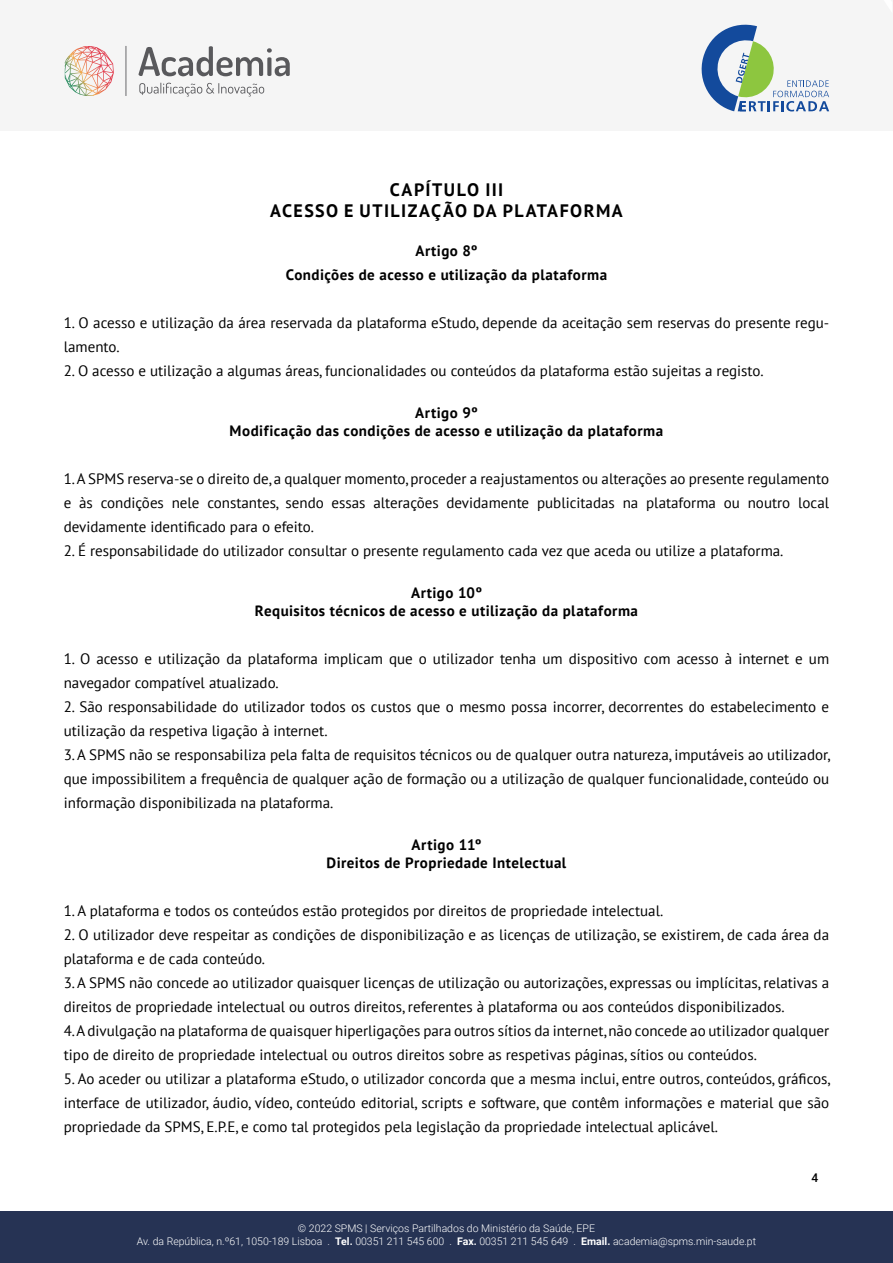
<style>
.page{position:relative;width:893px;height:1263px;background:#fff}
.page>*{position:absolute;margin:0;border:0;box-sizing:border-box;transform-origin:0 0}
.t1{font:700 18px/21px "PT Sans";letter-spacing:.075em;color:#000;text-align:center}
.t2{font:15px/24px "PT Sans";color:#000}
.t3{font:700 15px/18px "PT Sans";letter-spacing:.03em;color:#000;text-align:center}
.t4{font:500 12px "Roboto";color:#000}
.t5{font:300 10.5px/13.5px "Roboto";color:#fff;text-align:center}
.s1{font-weight:700}
</style>
<div class="page">
<div style="left:0;top:1212px;width:893px;height:51px;background:#263354"></div>
<div style="left:0;top:0;width:893px;height:131px;background:#f5f5f5"></div>
<hr style="left:125px;top:46px;width:1px;height:50px;background:#59595c">
<svg style="left:139px;top:83px;width:125px;height:13px"></svg>
<svg style="left:65px;top:46px;width:49px;height:50px"></svg>
<svg style="left:139px;top:46px;width:151px;height:30px"></svg>
<svg style="left:701px;top:24px;width:128px;height:87px"></svg>
<p class="t1" style="left:270px;top:179px;width:354px">CAPÍTULO III<br>ACESSO E UTILIZAÇÃO DA PLATAFORMA</p>
<p class="t3" style="left:286px;top:239px;width:323px;line-height:24px">Artigo 8º<br>Condições de acesso e utilização da plataforma</p>
<p class="t2" style="left:64px;top:311px;width:767px">1. O acesso e utilização da área reservada da plataforma eStudo, depende da aceitação sem reservas do presente regu&shy;lamento.</p>
<p class="t2" style="left:64px;top:359px;width:701px">2. O acesso e utilização a algumas áreas, funcionalidades ou conteúdos da plataforma estão sujeitas a registo.</p>
<p class="t3" style="left:230px;top:404px;width:435px">Artigo 9º<br>Modificação das condições de acesso e utilização da plataforma</p>
<p class="t2" style="left:64px;top:467px;width:767px;text-align:justify">1. A SPMS reserva-se o direito de, a qualquer momento, proceder a reajustamentos ou alterações ao presente regulamento e às condições nele constantes, sendo essas alterações devidamente publicitadas na plataforma ou noutro local devidamente identificado para o efeito.</p>
<p class="t2" style="left:64px;top:539px;width:721px">2. É responsabilidade do utilizador consultar o presente regulamento cada vez que aceda ou utilize a plataforma.</p>
<p class="t3" style="left:255px;top:584px;width:385px">Artigo 10º<br>Requisitos técnicos de acesso e utilização da plataforma</p>
<p class="t2" style="left:64px;top:647px;width:767px">1. O acesso e utilização da plataforma implicam que o utilizador tenha um dispositivo com acesso à internet e um navegador compatível atualizado.</p>
<p class="t2" style="left:64px;top:695px;width:767px">2. São responsabilidade do utilizador todos os custos que o mesmo possa incorrer, decorrentes do estabelecimento e utilização da respetiva ligação à internet.</p>
<p class="t2" style="left:64px;top:743px;width:768px;text-align:justify">3. A SPMS não se responsabiliza pela falta de requisitos técnicos ou de qualquer outra natureza, imputáveis ao utilizador, que impossibilitem a frequência de qualquer ação de formação ou a utilização de qualquer funcionalidade, conteúdo ou informação disponibilizada na plataforma.</p>
<p class="t3" style="left:327px;top:836px;width:241px">Artigo 11º<br>Direitos de Propriedade Intelectual</p>
<p class="t2" style="left:64px;top:899px;width:601px">1. A plataforma e todos os conteúdos estão protegidos por direitos de propriedade intelectual.</p>
<p class="t2" style="left:64px;top:923px;width:767px">2. O utilizador deve respeitar as condições de disponibilização e as licenças de utilização, se existirem, de cada área da plataforma e de cada conteúdo.</p>
<p class="t2" style="left:64px;top:971px;width:767px">3. A SPMS não concede ao utilizador quaisquer licenças de utilização ou autorizações, expressas ou implícitas, relativas a direitos de propriedade intelectual ou outros direitos, referentes à plataforma ou aos conteúdos disponibilizados.</p>
<p class="t2" style="left:64px;top:1019px;width:767px">4. A divulgação na plataforma de quaisquer hiperligações para outros sítios da internet, não concede ao utilizador qualquer tipo de direito de propriedade intelectual ou outros direitos sobre as respetivas páginas, sítios ou conteúdos.</p>
<p class="t2" style="left:64px;top:1067px;width:768px;text-align:justify">5. Ao aceder ou utilizar a plataforma eStudo, o utilizador concorda que a mesma inclui, entre outros, conteúdos, gráficos, interface de utilizador, áudio, vídeo, conteúdo editorial, scripts e software, que contêm informações e material que são propriedade da SPMS, E.P.E, e como tal protegidos pela legislação da propriedade intelectual aplicável.</p>
<p class="t5" style="left:137px;top:1221px;width:621px">© 2022 SPMS | Serviços Partilhados do Ministério da Saúde, EPE<br>Av. da República, n.º61, 1050-189 Lisboa . <span class="s1">Tel.</span> 00351 211 545 600 . <span class="s1">Fax.</span> 00351 211 545 649 . <span class="s1">Email.</span> academia@spms.min-saude.pt</p>
<p class="t4" style="left:811px;top:1169px;width:8px">4</p>
</div>
